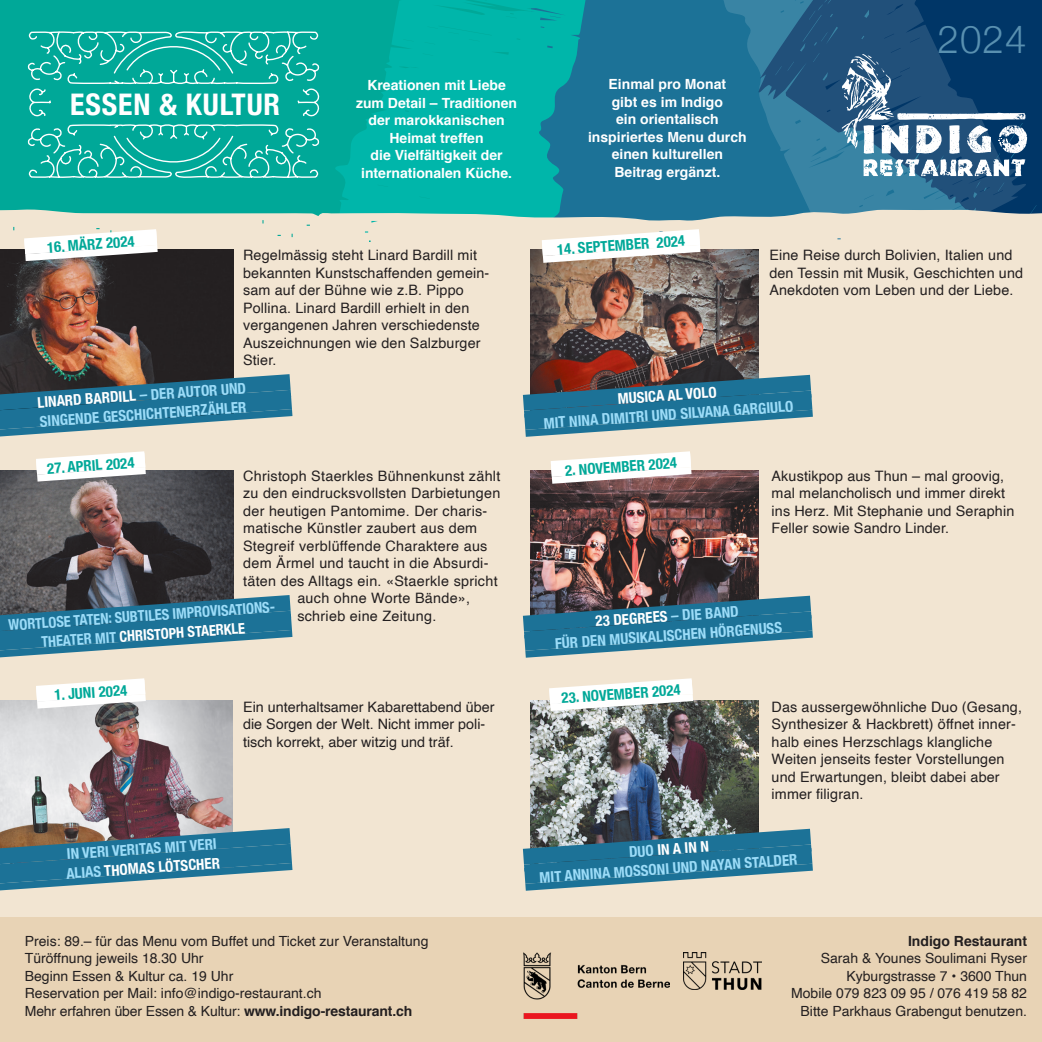
<style>
.page{position:relative;width:1042px;height:1042px;background:#fff}
.page>*{position:absolute;margin:0;border:0;box-sizing:border-box;transform-origin:0 0}
.t1{font:300 38.5px "Helvetica Neue";color:#5990b0}
.t2{font:700 condensed 29.75px "Helvetica Neue";letter-spacing:.03em;color:#fff}
.Versal_links{font:700 condensed 14.88px "Helvetica Neue";color:#9cdcf8}
.Versal_links-2{font:700 condensed 14.88px "Helvetica Neue";color:#fff}
.Versal_links-3{font:700 condensed 14.88px "Helvetica Neue";color:#00a898}
.Grundtext{font:14.35px/17.5px "Helvetica";letter-spacing:.01em;color:#231f20}
.Absatzformat_1{font:14px "Helvetica";color:#231f20}
.t3{font:700 14px/17.5px "Helvetica";color:#fff;text-align:center}
.t4{font:700 14px "Helvetica";color:#231f20}
.s1{color:#9cdcf8}
.s2{font-weight:700}
</style>
<div class="page">
<div style="left:530px;top:0;width:512px;height:256px;background:#1c7297"></div>
<div style="left:0;top:0;width:530px;height:256px;background:#00a898"></div>
<svg style="left:335px;top:0;width:251px;height:209px;fill:#00b6aa"></svg>
<svg style="left:723px;top:0;width:311px;height:209px"></svg>
<svg style="left:27px;top:31px;width:293px;height:147px"></svg>
<div style="left:0;top:242px;width:1042px;height:676px;background:#f2e5d2"></div>
<div style="left:0;top:918px;width:1042px;height:124px;background:#e8d3b5"></div>
<svg style="left:0;top:209px;width:1042px;height:73px;fill:#f2e5d2"></svg>
<svg style="left:842px;top:54px;width:185px;height:122px;background:#567c9b"></svg>
<img style="left:683px;top:952px;width:79px;height:37px">
<img style="left:523px;top:952px;width:147px;height:66px">
<img style="left:530px;top:701px;width:229px;height:119px">
<img style="left:0;top:485px;width:233px;height:101px">
<img style="left:0;top:249px;width:233px;height:116px">
<img style="left:0;top:701px;width:233px;height:118px">
<img style="left:530px;top:249px;width:229px;height:117px">
<img style="left:530px;top:488px;width:229px;height:99px">
<svg style="left:20px;top:678px;width:142px;height:34px"></svg>
<svg style="left:533px;top:678px;width:176px;height:37px"></svg>
<svg style="left:8px;top:220px;width:165px;height:45px;background:#cec8c1"></svg>
<svg style="left:0;top:586px;width:293px;height:72px"></svg>
<svg style="left:522px;top:587px;width:291px;height:71px"></svg>
<svg style="left:0;top:819px;width:293px;height:72px"></svg>
<svg style="left:522px;top:820px;width:291px;height:71px"></svg>
<svg style="left:525px;top:220px;width:191px;height:47px;background:#ddd3c9"></svg>
<svg style="left:522px;top:366px;width:291px;height:122px"></svg>
<svg style="left:0;top:365px;width:293px;height:120px"></svg>
<p class="t2" style="left:70px;top:79px;width:211px">ESSEN &amp; KULTUR</p>
<p class="t3" style="left:356px;top:77px;width:163px">Kreationen mit Liebe zum Detail – Traditionen der marokkanischen<br>Heimat treffen<br>die Vielfältigkeit der internationalen Küche.</p>
<p class="t3" style="left:588px;top:76px;width:160px">Einmal pro Monat<br>gibt es im Indigo<br>ein orientalisch inspiriertes Menu durch einen kulturellen<br>Beitrag ergänzt.</p>
<p class="t1" style="left:937px;top:8px;width:91px">2024</p>
<p class="Versal_links-3" style="left:46px;top:235px;width:89px;rotate:-4deg">16. MÄRZ 2024</p>
<p class="Versal_links-3" style="left:556px;top:237px;width:130px;rotate:-4deg">14. SEPTEMBER 2024</p>
<p class="Grundtext" style="left:243px;top:247px;width:248px">Regelmässig steht Linard Bardill mit bekannten Kunstschaffenden gemein&shy;sam auf der Bühne wie z.B. Pippo<br>Pollina. Linard Bardill erhielt in den vergangenen Jahren verschiedenste<br>Auszeichnungen wie den Salzburger<br>Stier.</p>
<p class="Grundtext" style="left:769px;top:247px;width:255px">Eine Reise durch Bolivien, Italien und den Tessin mit Musik, Geschichten und<br>Anekdoten vom Leben und der Liebe.</p>
<p class="Versal_links-2" style="left:37px;top:390px;width:211px;rotate:-4deg">LINARD BARDILL <span class="s1">– DER AUTOR UND</span></p>
<p class="Versal_links" style="left:39px;top:409px;width:209px;rotate:-4deg">SINGENDE GESCHICHTENERZÄHLER</p>
<p class="Versal_links-2" style="left:617px;top:386px;width:101px;rotate:-4deg">MUSICA AL VOLO</p>
<p class="Versal_links" style="left:543px;top:411px;width:252px;rotate:-4deg">MIT NINA DIMITRI UND SILVANA GARGIULO</p>
<p class="Versal_links-3" style="left:46px;top:456px;width:89px;rotate:-4deg">27. APRIL 2024</p>
<p class="Versal_links-3" style="left:564px;top:458px;width:114px;rotate:-4deg">2. NOVEMBER 2024</p>
<p class="Grundtext" style="left:243px;top:467px;width:259px">Christoph Staerkles Bühnenkunst zählt</p>
<p class="Grundtext" style="left:243px;top:485px;width:259px">zu den eindrucksvollsten Darbietungen</p>
<p class="Grundtext" style="left:243px;top:502px;width:246px">der heutigen Pantomime. Der charis-</p>
<p class="Grundtext" style="left:243px;top:520px;width:236px">matische Künstler zaubert aus dem</p>
<p class="Grundtext" style="left:243px;top:537px;width:246px">Stegreif verblüffende Charaktere aus</p>
<p class="Grundtext" style="left:243px;top:555px;width:247px">dem Ärmel und taucht in die Absurdi-</p>
<p class="Grundtext" style="left:243px;top:572px;width:256px">täten des Alltags ein. «Staerkle spricht</p>
<p class="Grundtext" style="left:297px;top:590px;width:174px">auch ohne Worte Bände»,</p>
<p class="Grundtext" style="left:297px;top:607px;width:140px">schrieb eine Zeitung.</p>
<p class="Grundtext" style="left:771px;top:467px;width:244px">Akustikpop aus Thun – mal groovig, mal melancholisch und immer direkt ins Herz. Mit Stephanie und Seraphin Feller sowie Sandro Linder.</p>
<p class="Versal_links" style="left:8px;top:613px;width:271px;rotate:-4deg">WORTLOSE TATEN: SUBTILES IMPROVISATIONS-</p>
<p class="Versal_links-2" style="left:595px;top:609px;width:145px;rotate:-4deg">23 DEGREES <span class="s1">– DIE BAND</span></p>
<p class="Versal_links" style="left:554px;top:631px;width:229px;rotate:-4deg">FÜR DEN MUSIKALISCHEN HÖRGENUSS</p>
<p class="Versal_links-2" style="left:40px;top:630px;width:206px;rotate:-4deg"><span class="s1">THEATER MIT</span> CHRISTOPH STAERKLE</p>
<p class="Versal_links-3" style="left:53px;top:683px;width:75px;rotate:-4deg">1. JUNI 2024</p>
<p class="Versal_links-3" style="left:561px;top:685px;width:121px;rotate:-4deg">23. NOVEMBER 2024</p>
<p class="Grundtext" style="left:243px;top:698px;width:253px">Ein unterhaltsamer Kabarettabend über die Sorgen der Welt. Nicht immer poli&shy;tisch korrekt, aber witzig und träf.</p>
<p class="Grundtext" style="left:771px;top:698px;width:252px">Das aussergewöhnliche Duo (Gesang, Synthesizer &amp; Hackbrett) öffnet inner&shy;halb eines Herzschlags klangliche Weiten jenseits fester Vorstellungen und Erwartungen, bleibt dabei aber immer filigran.</p>
<p class="Versal_links" style="left:66px;top:842px;width:152px;rotate:-4deg">IN VERI VERITAS MIT VERI</p>
<p class="Versal_links-2" style="left:65px;top:861px;width:155px;rotate:-4deg"><span class="s1">ALIAS</span> THOMAS LÖTSCHER</p>
<p class="Absatzformat_1" style="left:25px;top:930px;width:405px">Preis: 89.– für das Menu vom Buffet und Ticket zur Veranstaltung</p>
<p class="Absatzformat_1" style="left:25px;top:947px;width:180px">Türöffnung jeweils 18.30 Uhr</p>
<p class="Absatzformat_1" style="left:25px;top:965px;width:210px">Beginn Essen &amp; Kultur ca. 19 Uhr</p>
<p class="Absatzformat_1" style="left:25px;top:982px;width:298px">Reservation per Mail: info@indigo-restaurant.ch</p>
<p class="Absatzformat_1" style="left:25px;top:1000px;width:389px">Mehr erfahren über Essen &amp; Kultur: <span class="s2">www.indigo-restaurant.ch</span></p>
<p class="Versal_links-2" style="left:628px;top:839px;width:82px;rotate:-4deg"><span class="s1">DUO</span> IN A IN N</p>
<p class="Versal_links" style="left:538px;top:865px;width:260px;rotate:-4deg">MIT ANNINA MOSSONI UND NAYAN STALDER</p>
<p class="t4" style="left:908px;top:929px;width:121px">Indigo Restaurant</p>
<p class="Absatzformat_1" style="left:821px;top:947px;width:208px">Sarah &amp; Younes Soulimani Ryser</p>
<p class="Absatzformat_1" style="left:846px;top:965px;width:182px">Kyburgstrasse 7 • 3600 Thun</p>
<p class="Absatzformat_1" style="left:791px;top:982px;width:237px">Mobile 079 823 09 95 / 076 419 58 82</p>
<p class="Absatzformat_1" style="left:800px;top:1000px;width:228px">Bitte Parkhaus Grabengut benutzen.</p>
</div>
